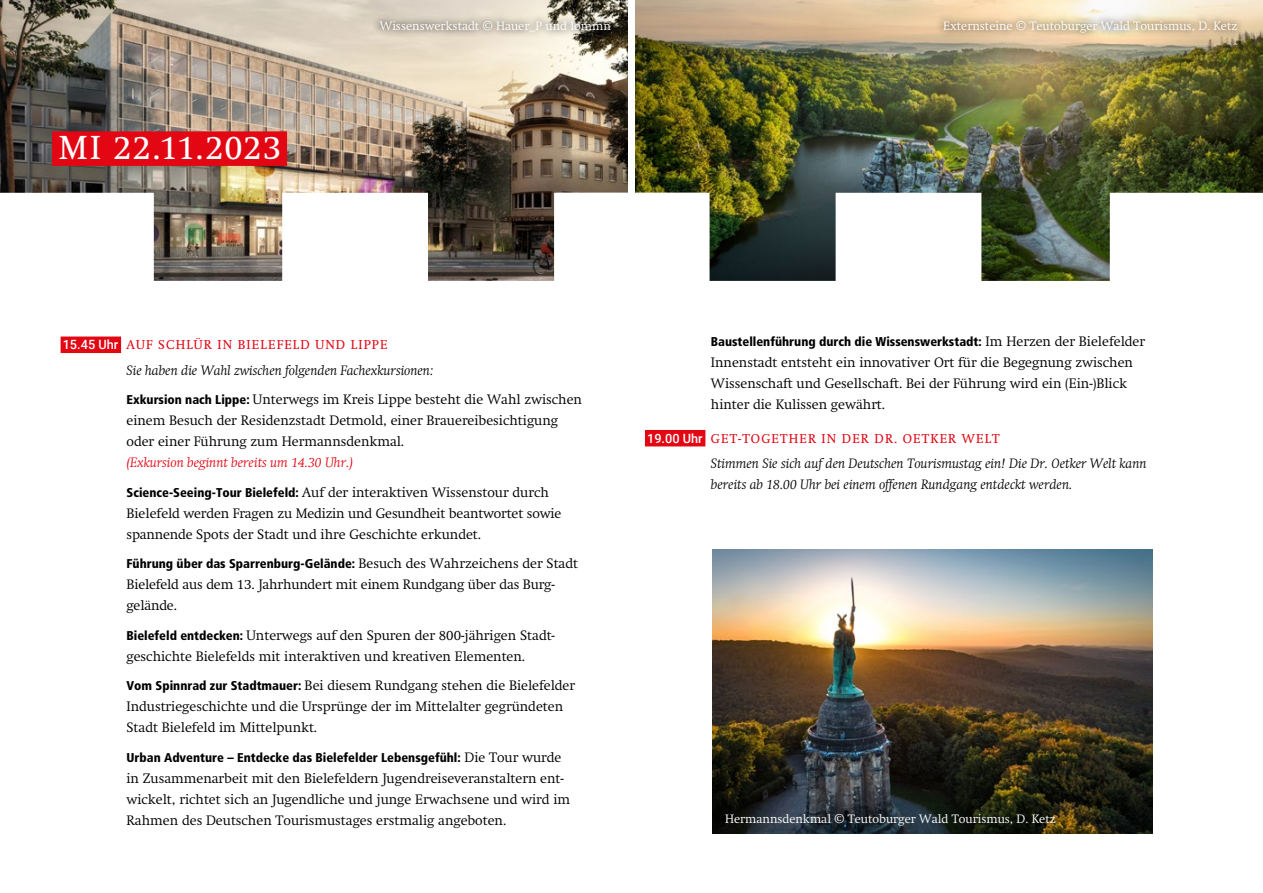
<style>
.page{position:relative;width:1263px;height:893px;background:#fff}
.page>*{position:absolute;margin:0;border:0;box-sizing:border-box;transform-origin:0 0}
.t1{font:33px "Swift";letter-spacing:.03em;color:#fff}
.t2{font:300 13.5px/21px "Swift";color:#000}
.t3{font:italic 300 13.5px/29.5px "Swift";color:#000}
.t4{font:italic 300 13.5px/29.5px "Swift";color:#e30613}
.t5{font:900 condensed 12.75px "Frutiger LT Std";color:#000}
.t6{font:12.75px "Swift";letter-spacing:.09em;color:#e30613}
.t7{font:300 12px "Swift";color:#fff}
.s1{font-family:"Roboto";font-weight:500;color:#fff}
.s2{font-family:"Frutiger LT Std";font-weight:900;font-style:normal;font-stretch:condensed;font-size:12.75px}
.s3{font-style:normal}
.s4{font-family:"Frutiger LT Std";font-weight:900;font-style:normal;font-stretch:condensed;font-size:12.75px;color:#000}
.s5{font-style:normal;color:#000}
.s6{font-family:"Swift";font-weight:300;font-stretch:normal;font-size:13.5px}
.s7{font-family:"Frutiger LT Std";font-weight:900;font-stretch:condensed;font-size:12.75px}
</style>
<div class="page">
<img style="left:0;top:0;width:627px;height:193px">
<img style="left:636px;top:0;width:626px;height:193px">
<svg style="left:60px;top:193px;width:493px;height:161px"></svg>
<svg style="left:553px;top:193px;width:600px;height:641px"></svg>
<div style="left:61px;top:337px;width:60px;height:16px;background:#e30613"></div>
<div style="left:52px;top:131px;width:235px;height:35px;background:#e30613"></div>
<div style="left:645px;top:430px;width:60px;height:16px;background:#e30613"></div>
<img style="left:712px;top:549px;width:441px;height:284px">
<svg style="left:936px;top:13px;width:309px;height:28px;background:#dfc9a7"></svg>
<svg style="left:372px;top:13px;width:246px;height:27px;background:#bdb5a7"></svg>
<h1 class="t1" style="left:59px;top:129px;width:224px">MI 22.11.2023</h1>
<p class="t7" style="left:380px;top:19px;width:233px">Wissenswerkstadt © Hauer_P und Iommn</p>
<p class="t7" style="left:943px;top:19px;width:296px">Externsteine © Teutoburger Wald Tourismus, D. Ketz</p>
<p class="t6" style="left:63px;top:338px;width:326px"><span class="s1">15.45 Uhr</span> AUF SCHLÜR IN BIELEFELD UND LIPPE</p>
<p class="t3" style="left:126px;top:355px;width:457px">Sie haben die Wahl zwischen folgenden Fachexkursionen:<br><span class="s2">Exkursion nach Lippe:</span> <span class="s3">Unterwegs im Kreis Lippe besteht die Wahl zwischen</span></p>
<p class="t2" style="left:126px;top:410px;width:433px">einem Besuch der Residenzstadt Detmold, einer Brauereibesichtigung oder einer Führung zum Hermannsdenkmal.</p>
<p class="t4" style="left:126px;top:448px;width:424px">(Exkursion beginnt bereits um 14.30 Uhr.)<br><span class="s4">Science-Seeing-Tour Bielefeld:</span> <span class="s5">Auf der interaktiven Wissenstour durch</span></p>
<p class="t2" style="left:126px;top:502px;width:436px">Bielefeld werden Fragen zu Medizin und Gesundheit beantwortet sowie spannende Spots der Stadt und ihre Geschichte erkundet.</p>
<p class="t5" style="left:126px;top:556px;width:453px">Führung über das Sparrenburg-Gelände: <span class="s6">Besuch des Wahrzeichens der Stadt</span></p>
<p class="t2" style="left:126px;top:574px;width:430px">Bielefeld aus dem 13. Jahrhundert mit einem Rundgang über das Burg&shy;gelände.</p>
<p class="t2" style="left:126px;top:624px;width:430px"><span class="s7">Bielefeld entdecken:</span> Unterwegs auf den Spuren der 800-jährigen Stadt&shy;geschichte Bielefelds mit interaktiven und kreativen Elementen.</p>
<p class="t2" style="left:126px;top:675px;width:450px"><span class="s7">Vom Spinnrad zur Stadtmauer:</span> Bei diesem Rundgang stehen die Bielefelder<br>Industriegeschichte und die Ursprünge der im Mittelalter gegründeten<br>Stadt Bielefeld im Mittelpunkt.</p>
<p class="t5" style="left:126px;top:749px;width:436px">Urban Adventure – Entdecke das Bielefelder Lebensgefühl: <span class="s6">Die Tour wurde</span></p>
<p class="t2" style="left:126px;top:767px;width:445px">in Zusammenarbeit mit den Bielefeldern Jugendreiseveranstaltern ent&shy;wickelt, richtet sich an Jugendliche und junge Erwachsene und wird im<br>Rahmen des Deutschen Tourismustages erstmalig angeboten.</p>
<p class="t5" style="left:711px;top:334px;width:436px">Baustellenführung durch die Wissenswerkstadt: <span class="s6">Im Herzen der Bielefelder</span></p>
<p class="t2" style="left:711px;top:352px;width:424px">Innenstadt entsteht ein innovativer Ort für die Begegnung zwischen<br>Wissenschaft und Gesellschaft. Bei der Führung wird ein (Ein-)Blick hinter die Kulissen gewährt.</p>
<p class="t6" style="left:647px;top:431px;width:354px"><span class="s1">19.00 Uhr</span> GET-TOGETHER IN DER DR. OETKER WELT</p>
<p class="t3" style="left:711px;top:453px;width:437px;line-height:21px">Stimmen Sie sich auf den Deutschen Tourismustag ein! Die Dr. Oetker Welt kann bereits ab 18.00 Uhr bei einem offenen Rundgang entdeckt werden.</p>
<p class="t7" style="left:725px;top:811px;width:332px">Hermannsdenkmal © Teutoburger Wald Tourismus, D. Ketz</p>
</div>
